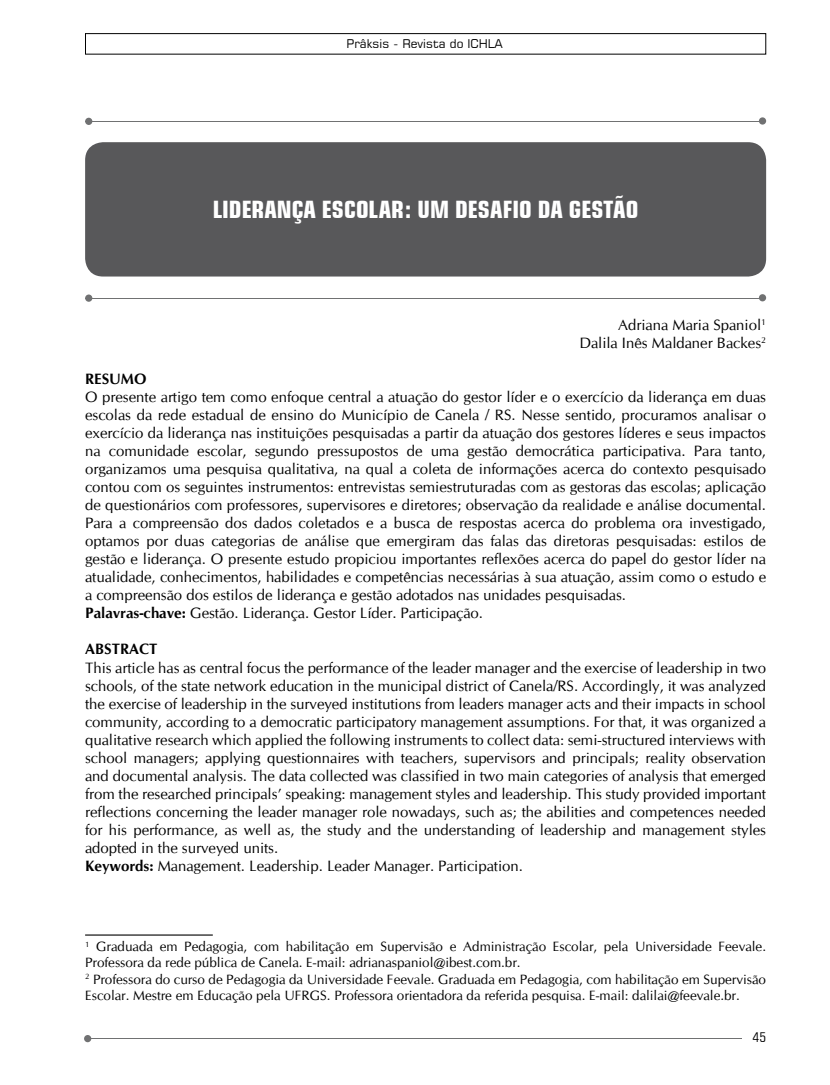
<style>
.page{position:relative;width:830px;height:1085px;background:#fff}
.page>*{position:absolute;margin:0;border:0;box-sizing:border-box;transform-origin:0 0}
.t1{font:700 condensed 24px "Square 721 BT";color:#fff}
.t2{font:15px/18px "CG Omega";color:#000}
.t3{font:700 15px "CG Omega";color:#000}
.t4{font:13.5px/16.2px "CG Omega";color:#000}
.t5{font:condensed 13.5px "Square 721 BT";color:#000}
.t6{font:12px "Square 721 BT";color:#000}
.s1{font-weight:700}
</style>
<div class="page">
<div style="left:85px;top:33px;width:680px;height:21px;border:1px solid #000"></div>
<hr style="left:86px;top:1037px;width:655px;height:1px;background:#707172">
<div style="left:84px;top:1034px;width:7px;height:8px;background:#707172;border-radius:50%"></div>
<div style="left:85px;top:142px;width:680px;height:134px;background:#58585a;border-radius:18px"></div>
<hr style="left:85px;top:297px;width:679px;height:1px;background:#707172">
<hr style="left:85px;top:121px;width:679px;height:1px;background:#707172">
<div style="left:85px;top:294px;width:7px;height:8px;background:#707172;border-radius:50%"></div>
<div style="left:85px;top:118px;width:7px;height:7px;background:#707172;border-radius:50%"></div>
<div style="left:758px;top:294px;width:7px;height:7px;background:#707172;border-radius:50%"></div>
<svg style="left:758px;top:117px;width:7px;height:8px"></svg>
<hr style="left:85px;top:934px;width:128px;height:1px;background:#000">
<p class="t6" style="left:346px;top:36px;width:158px">Prâksis - Revista do ICHLA</p>
<h1 class="t1" style="left:213px;top:195px;width:426px">LIDERANÇA ESCOLAR: UM DESAFIO DA GESTÃO</h1>
<p class="t2" style="left:579px;top:316px;width:188px;text-align:right">Adriana Maria Spaniol<sup>1<br></sup>Dalila Inês Maldaner Backes<sup>2</sup></p>
<p class="t3" style="left:85px;top:369px;width:63px">RESUMO</p>
<p class="t2" style="left:85px;top:388px;width:682px">O presente artigo tem como enfoque central a atuação do gestor líder e o exercício da liderança em duas escolas da rede estadual de ensino do Município de Canela / RS. Nesse sentido, procuramos analisar o exercício da liderança nas instituições pesquisadas a partir da atuação dos gestores líderes e seus impactos na comunidade escolar, segundo pressupostos de uma gestão democrática participativa. Para tanto, organizamos uma pesquisa qualitativa, na qual a coleta de informações acerca do contexto pesquisado contou com os seguintes instrumentos: entrevistas semiestruturadas com as gestoras das escolas; aplicação de questionários com professores, supervisores e diretores; observação da realidade e análise documental.<br>Para a compreensão dos dados coletados e a busca de respostas acerca do problema ora investigado, optamos por duas categorias de análise que emergiram das falas das diretoras pesquisadas: estilos de gestão e liderança. O presente estudo propiciou importantes reflexões acerca do papel do gestor líder na atualidade, conhecimentos, habilidades e competências necessárias à sua atuação, assim como o estudo e a compreensão dos estilos de liderança e gestão adotados nas unidades pesquisadas.<br><span class="s1">Palavras-chave:</span> Gestão. Liderança. Gestor Líder. Participação.</p>
<p class="t3" style="left:85px;top:639px;width:74px">ABSTRACT</p>
<p class="t2" style="left:85px;top:658px;width:682px">This article has as central focus the performance of the leader manager and the exercise of leadership in two schools, of the state network education in the municipal district of Canela/RS. Accordingly, it was analyzed the exercise of leadership in the surveyed institutions from leaders manager acts and their impacts in school community, according to a democratic participatory management assumptions. For that, it was organized a qualitative research which applied the following instruments to collect data: semi-structured interviews with school managers; applying questionnaires with teachers, supervisors and principals; reality observation and documental analysis. The data collected was classified in two main categories of analysis that emerged from the researched principals’ speaking: management styles and leadership. This study provided important reflections concerning the leader manager role nowadays, such as; the abilities and competences needed for his performance, as well as, the study and the understanding of leadership and management styles adopted in the surveyed units.<br><span class="s1">Keywords:</span> Management. Leadership. Leader Manager. Participation.</p>
<p class="t4" style="left:85px;top:938px;width:682px"><sup>1</sup> Graduada em Pedagogia, com habilitação em Supervisão e Administração Escolar, pela Universidade Feevale.<br>Professora da rede pública de Canela. E-mail: adrianaspaniol@ibest.com.br.<br><sup>2</sup> Professora do curso de Pedagogia da Universidade Feevale. Graduada em Pedagogia, com habilitação em Supervisão Escolar. Mestre em Educação pela UFRGS. Professora orientadora da referida pesquisa. E-mail: dalilai@feevale.br.</p>
<p class="t5" style="left:752px;top:1028px;width:15px">45</p>
</div>
